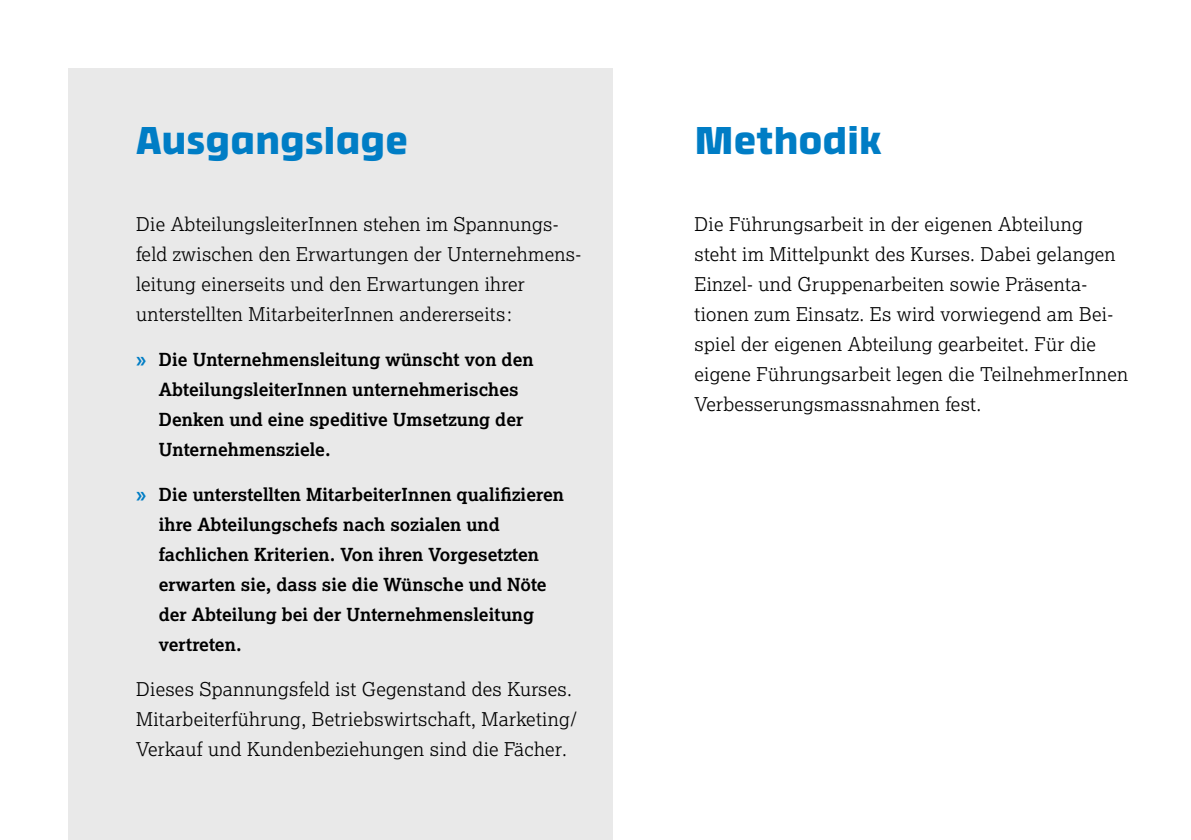
<style>
.page{position:relative;width:1191px;height:840px;background:#fff}
.page>*{position:absolute;margin:0;border:0;box-sizing:border-box;transform-origin:0 0}
.t1{font:700 40px "Thicker";letter-spacing:.005em;color:#007dc5}
.t2{font:300 19px/30px "Lexia";letter-spacing:.015em;color:#000}
.t3{font:700 18px/30px "Lexia";letter-spacing:.005em;color:#000}
.s1{font-size:19px;color:#007dc5}
</style>
<div class="page">
<div style="left:68px;top:68px;width:544px;height:771px;background:#e9e9e9"></div>
<h1 class="t1" style="left:136px;top:114px;width:273px">Ausgangslage</h1>
<h1 class="t1" style="left:694px;top:114px;width:189px">Methodik</h1>
<p class="t2" style="left:136px;top:208px;width:446px">Die AbteilungsleiterInnen stehen im Spannungs&shy;feld zwischen den Erwartungen der Unternehmens&shy;leitung einerseits und den Erwartungen ihrer unterstellten MitarbeiterInnen andererseits:</p>
<p class="t3" style="left:159px;top:343px;width:376px;text-indent:-23px"><span class="s1">»</span> Die Unternehmensleitung wünscht von den AbteilungsleiterInnen unternehmerisches Denken und eine speditive Umsetzung der Unternehmensziele.</p>
<p class="t3" style="left:159px;top:478px;width:407px;text-indent:-23px"><span class="s1">»</span> Die unterstellten MitarbeiterInnen qualifizieren ihre Abteilungschefs nach sozialen und fachlichen Kriterien. Von ihren Vorgesetzten erwarten sie, dass sie die Wünsche und Nöte der Abteilung bei der Unternehmensleitung vertreten.</p>
<p class="t2" style="left:136px;top:673px;width:442px">Dieses Spannungsfeld ist Gegenstand des Kurses.<br>Mitarbeiterführung, Betriebswirtschaft, Marketing/<br>Verkauf und Kundenbeziehungen sind die Fächer.</p>
<p class="t2" style="left:694px;top:208px;width:435px">Die Führungsarbeit in der eigenen Abteilung steht im Mittelpunkt des Kurses. Dabei gelangen Einzel- und Gruppenarbeiten sowie Präsenta&shy;tionen zum Einsatz. Es wird vorwiegend am Bei&shy;spiel der eigenen Abteilung gearbeitet. Für die eigene Führungsarbeit legen die TeilnehmerInnen Verbesserungsmassnahmen fest.</p>
</div>
